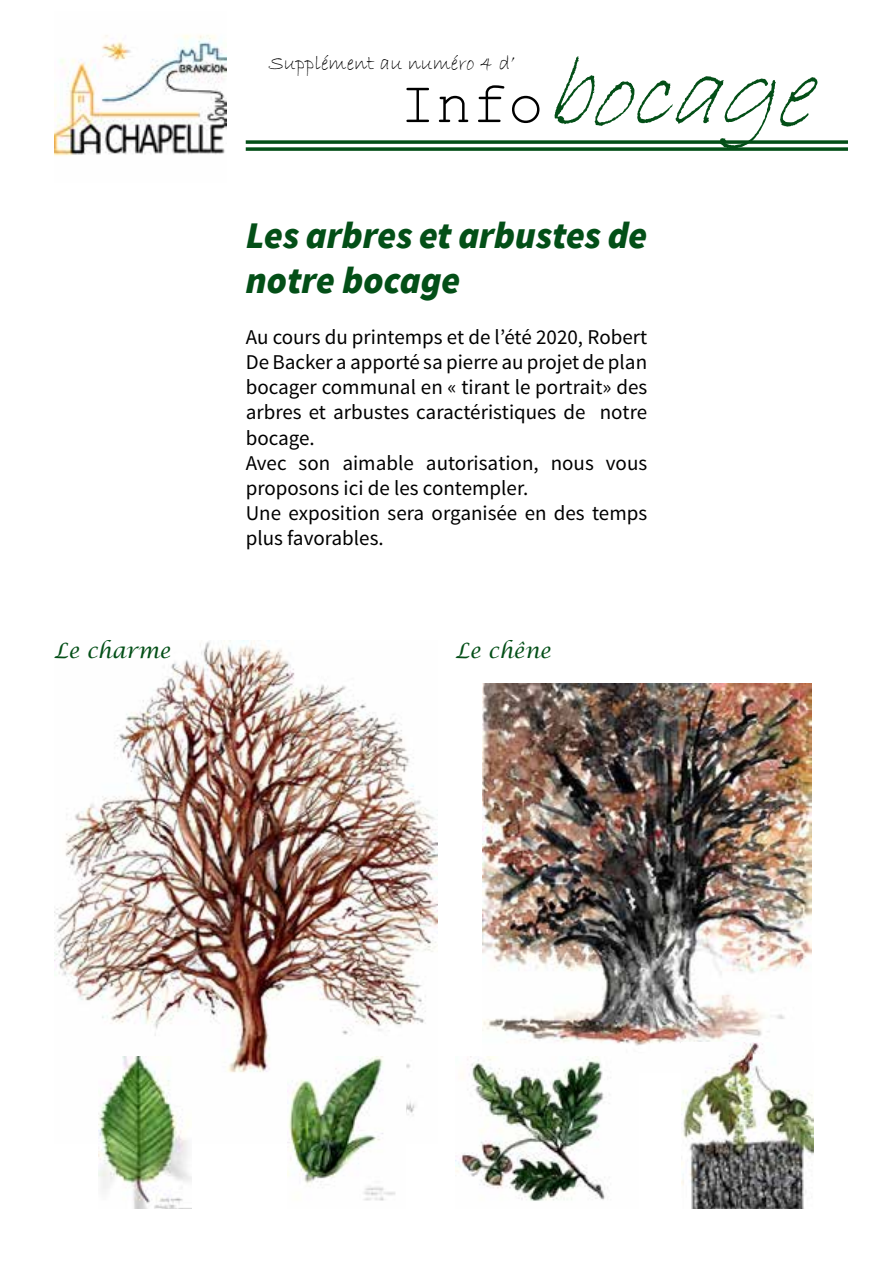
<style>
.page{position:relative;width:893px;height:1263px;background:#fff}
.page>*{position:absolute;margin:0;border:0;box-sizing:border-box;transform-origin:0 0}
.t1{font:italic 97.5px "Bradley Hand ITC";color:#034f17}
.t2{font:italic 900 37.5px/45px "Source Sans Pro";color:#034f17}
.t3{font:21px/25.2px "Source Sans Pro";color:#000}
.t4{font:21px "Bradley Hand ITC";color:#000}
.t5{font:italic 21px "Lucida Calligraphy";color:#034f17}
.s1{font-family:"Courier New";font-style:normal;font-size:60px;color:#000}
</style>
<div class="page">
<img style="left:54px;top:35px;width:172px;height:121px">
<img style="left:54px;top:640px;width:383px;height:492px">
<img style="left:482px;top:683px;width:330px;height:363px">
<img style="left:99px;top:1056px;width:93px;height:153px">
<img style="left:287px;top:1056px;width:118px;height:145px">
<img style="left:455px;top:1056px;width:155px;height:145px">
<img style="left:681px;top:1042px;width:133px;height:167px">
<svg style="left:246px;top:140px;width:602px;height:4px;background:#226433"></svg>
<svg style="left:246px;top:147px;width:602px;height:4px;background:#226433"></svg>
<p class="t4" style="left:269px;top:49px;width:248px">Supplément au numéro 4 d’</p>
<h1 class="t1" style="left:400px;top:33px;width:460px"><span class="s1">I n f o</span> bocage</h1>
<h2 class="t2" style="left:246px;top:213px;width:403px">Les arbres et arbustes de notre bocage</h2>
<p class="t3" style="left:246px;top:325px;width:403px">Au cours du printemps et de l’été 2020, Robert De Backer a apporté sa pierre au projet de plan bocager communal en « tirant le portrait» des arbres et arbustes caractéristiques de notre bocage.<br>Avec son aimable autorisation, nous vous proposons ici de les contempler.<br>Une exposition sera organisée en des temps plus favorables.</p>
<p class="t5" style="left:54px;top:638px;width:118px">Le charme</p>
<p class="t5" style="left:455px;top:638px;width:97px">Le chêne</p>
</div>
